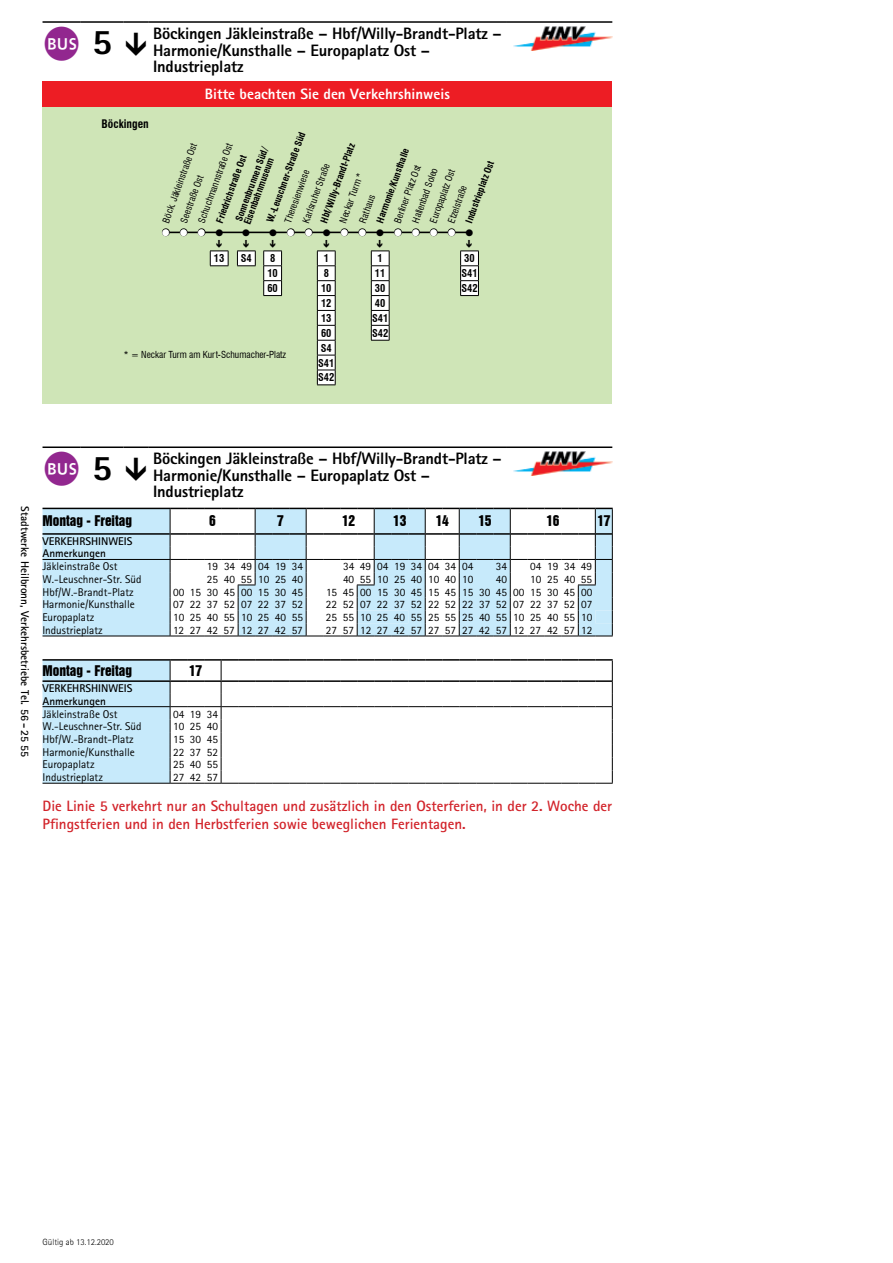
<style>
.page{position:relative;width:893px;height:1263px;background:#fff}
.page>*{position:absolute;margin:0;border:0;box-sizing:border-box;transform-origin:0 0}
.t1{font:800 16.5px/16.5px "AT Rotis Sans Serif";letter-spacing:-.01em;color:#000}
.t2{font:700 15px/18px "AT Rotis Sans Serif";color:#d2232a}
.t3{font:800 15px "AT Rotis Sans Serif";color:#fff}
.t4{font:13.5px "Swiss 921 BT Regular A";color:#000}
.t5{font:700 condensed 11.55px "Swiss 721 BT";color:#000}
.t6{font:11.25px "AT Rotis Sans Serif";color:#000}
.t7{font:700 11.25px/12.1px "AT Rotis Sans Serif";color:#000}
.t8{font:700 condensed 10.5px/14.9px "Swiss 721 BT";color:#000}
.t9{font:condensed 9.45px/17px "Swiss 721 BT";color:#000}
.t10{font:700 condensed 9.45px/17.5px "Swiss 721 BT";color:#000}
.t11{font:300 9px "AT Rotis Sans Serif";color:#000}
.s1{font-family:"amdb 96";font-weight:400;font-size:36px;color:#92278f}
.s2{font-size:36px}
</style>
<div class="page">
<hr style="left:43px;top:21px;width:38px;height:2px;background:#000">
<hr style="left:81px;top:21px;width:42px;height:2px;background:#000">
<hr style="left:123px;top:21px;width:26px;height:2px;background:#000">
<hr style="left:149px;top:21px;width:357px;height:2px;background:#000">
<hr style="left:506px;top:21px;width:106px;height:2px;background:#000">
<img style="left:513px;top:26px;width:99px;height:24px">
<div style="left:43px;top:102px;width:569px;height:302px;background:#cfe5b7"></div>
<hr style="left:166px;top:232px;width:303px;height:1px;background:#000">
<div style="left:43px;top:81px;width:569px;height:25px;background:#ed1d24"></div>
<hr style="left:43px;top:446px;width:38px;height:2px;background:#000">
<hr style="left:81px;top:446px;width:42px;height:2px;background:#000">
<hr style="left:123px;top:446px;width:26px;height:2px;background:#000">
<hr style="left:149px;top:446px;width:357px;height:2px;background:#000">
<hr style="left:506px;top:446px;width:106px;height:2px;background:#000">
<img style="left:513px;top:451px;width:99px;height:24px">
<div style="left:43px;top:509px;width:127px;height:127px;background:#c7eafb"></div>
<hr style="left:43px;top:508px;width:127px;height:1px;background:#000">
<hr style="left:43px;top:533px;width:127px;height:2px;background:#000">
<hr style="left:43px;top:559px;width:127px;height:1px;background:#000">
<hr style="left:43px;top:636px;width:127px;height:1px;background:#000">
<svg style="left:170px;top:508px;width:443px;height:129px"></svg>
<svg style="left:43px;top:659px;width:570px;height:125px"></svg>
<svg style="left:161px;top:228px;width:9px;height:9px"></svg>
<svg style="left:179px;top:228px;width:9px;height:9px"></svg>
<svg style="left:197px;top:228px;width:32px;height:39px"></svg>
<svg style="left:237px;top:231px;width:19px;height:36px"></svg>
<svg style="left:263px;top:228px;width:32px;height:68px"></svg>
<svg style="left:304px;top:228px;width:45px;height:158px"></svg>
<svg style="left:358px;top:228px;width:44px;height:113px"></svg>
<svg style="left:411px;top:228px;width:9px;height:9px"></svg>
<svg style="left:429px;top:228px;width:9px;height:9px"></svg>
<svg style="left:447px;top:228px;width:32px;height:68px"></svg>
<h1 class="t1" style="left:153px;top:25px;width:350px;text-indent:-110px"><span class="s1">B</span> <span class="s2">5</span> Böckingen Jäkleinstraße – Hbf/Willy-Brandt-Platz –<br>Harmonie/Kunsthalle – Europaplatz Ost –<br>Industrieplatz</h1>
<p class="t5" style="left:102px;top:117px;width:49px">Böckingen</p>
<h2 class="t3" style="left:205px;top:85px;width:246px">Bitte beachten Sie den Verkehrshinweis</h2>
<p class="t10" style="left:240px;top:212px;width:97px;line-height:20.7px;text-indent:-9px;rotate:-70deg">Eisenbahnmuseum<br>W.-Leuschner-Straße Süd</p>
<p class="t9" style="left:160px;top:214px;width:79px;text-indent:-6px;rotate:-70deg">Böck. Jäkleinstraße Ost<br>Seestraße Ost</p>
<p class="t9" style="left:193px;top:219px;width:85px;rotate:-70deg">Schuchmannstraße Ost</p>
<p class="t10" style="left:315px;top:219px;width:85px;rotate:-70deg">Hbf/Willy-Brandt-Platz</p>
<p class="t10" style="left:214px;top:212px;width:80px;text-indent:-8px;rotate:-70deg">Friedrichstraße Ost<br>Sonnenbrunnen Süd/</p>
<p class="t10" style="left:371px;top:219px;width:80px;rotate:-70deg">Harmonie/Kunsthalle</p>
<p class="t10" style="left:460px;top:219px;width:67px;rotate:-70deg">Industrieplatz Ost</p>
<p class="t9" style="left:282px;top:214px;width:64px;text-indent:-6px;rotate:-70deg">Theresienwiese<br>Karlsruher Straße</p>
<p class="t9" style="left:389px;top:219px;width:62px;rotate:-70deg">Berliner Platz Ost</p>
<p class="t9" style="left:407px;top:219px;width:59px;rotate:-70deg">Hallenbad Soleo</p>
<p class="t9" style="left:425px;top:219px;width:58px;rotate:-70deg">Europaplatz Ost</p>
<p class="t9" style="left:336px;top:213px;width:47px;line-height:18.6px;text-indent:-7px;rotate:-70deg">Neckar Turm *<br>Rathaus</p>
<p class="t9" style="left:443px;top:220px;width:40px;rotate:-70deg">Etzelstraße</p>
<p class="t8" style="left:214px;top:251px;width:12px">13</p>
<p class="t8" style="left:241px;top:251px;width:13px">S4</p>
<p class="t8" style="left:318px;top:251px;width:18px;text-align:center">1<br>8<br>10<br>12<br>13<br>60<br>S4<br>S41<br>S42</p>
<p class="t8" style="left:372px;top:251px;width:18px;text-align:center">1<br>11<br>30<br>40<br>S41<br>S42</p>
<p class="t8" style="left:461px;top:251px;width:18px">30<br>S41<br>S42</p>
<p class="t8" style="left:267px;top:251px;width:12px">8<br>10<br>60</p>
<p class="t9" style="left:124px;top:346px;width:164px">* = Neckar Turm am Kurt-Schumacher-Platz</p>
<p class="t7" style="left:31px;top:506px;width:252px;rotate:90deg">Stadtwerke Heilbronn, Verkehrsbetriebe Tel. 56 - 25 55</p>
<h1 class="t1" style="left:153px;top:450px;width:350px;text-indent:-110px"><span class="s1">B</span> <span class="s2">5</span> Böckingen Jäkleinstraße – Hbf/Willy-Brandt-Platz –<br>Harmonie/Kunsthalle – Europaplatz Ost –<br>Industrieplatz</h1>
<p class="t4" style="left:43px;top:512px;width:91px">Montag - Freitag</p>
<p class="t4" style="left:209px;top:512px;width:8px">6</p>
<p class="t4" style="left:277px;top:512px;width:8px">7</p>
<p class="t4" style="left:342px;top:512px;width:15px">12</p>
<p class="t4" style="left:393px;top:512px;width:15px">13</p>
<p class="t4" style="left:435px;top:512px;width:15px">14</p>
<p class="t4" style="left:478px;top:512px;width:15px">15</p>
<p class="t4" style="left:546px;top:512px;width:15px">16</p>
<p class="t4" style="left:597px;top:512px;width:15px">17</p>
<p class="t7" style="left:43px;top:535px;width:91px">VERKEHRSHINWEIS<br>Anmerkungen</p>
<p class="t6" style="left:43px;top:560px;width:76px">Jäkleinstraße Ost</p>
<p class="t6" style="left:207px;top:560px;width:98px">19 34 49 04 19 34</p>
<p class="t6" style="left:343px;top:560px;width:132px">34 49 04 19 34 04 34 04</p>
<p class="t6" style="left:496px;top:560px;width:13px">34</p>
<p class="t6" style="left:530px;top:560px;width:64px">04 19 34 49</p>
<p class="t6" style="left:42px;top:572px;width:101px">W.-Leuschner-Str. Süd</p>
<p class="t6" style="left:207px;top:572px;width:98px">25 40 55 10 25 40</p>
<p class="t6" style="left:343px;top:572px;width:132px">40 55 10 25 40 10 40 10</p>
<p class="t6" style="left:496px;top:572px;width:13px">40</p>
<p class="t6" style="left:530px;top:572px;width:64px">10 25 40 55</p>
<p class="t6" style="left:42px;top:585px;width:93px">Hbf/W.-Brandt-Platz</p>
<p class="t6" style="left:173px;top:585px;width:131px">00 15 30 45 00 15 30 45</p>
<p class="t6" style="left:326px;top:585px;width:268px">15 45 00 15 30 45 15 45 15 30 45 00 15 30 45 00</p>
<p class="t6" style="left:42px;top:598px;width:94px">Harmonie/Kunsthalle</p>
<p class="t6" style="left:173px;top:598px;width:131px">07 22 37 52 07 22 37 52</p>
<p class="t6" style="left:326px;top:598px;width:268px">22 52 07 22 37 52 22 52 22 37 52 07 22 37 52 07</p>
<p class="t6" style="left:42px;top:611px;width:54px">Europaplatz</p>
<p class="t6" style="left:173px;top:611px;width:131px">10 25 40 55 10 25 40 55</p>
<p class="t6" style="left:326px;top:611px;width:268px">25 55 10 25 40 55 25 55 25 40 55 10 25 40 55 10</p>
<p class="t6" style="left:42px;top:623px;width:62px">Industrieplatz</p>
<p class="t6" style="left:173px;top:623px;width:131px">12 27 42 57 12 27 42 57</p>
<p class="t6" style="left:326px;top:623px;width:268px">27 57 12 27 42 57 27 57 27 42 57 12 27 42 57 12</p>
<p class="t4" style="left:43px;top:661px;width:91px">Montag - Freitag</p>
<p class="t4" style="left:189px;top:661px;width:15px">17</p>
<p class="t7" style="left:43px;top:682px;width:91px">VERKEHRSHINWEIS<br>Anmerkungen</p>
<p class="t6" style="left:43px;top:707px;width:76px">Jäkleinstraße Ost</p>
<p class="t6" style="left:173px;top:707px;width:46px">04 19 34</p>
<p class="t6" style="left:43px;top:720px;width:101px">W.-Leuschner-Str. Süd</p>
<p class="t6" style="left:173px;top:720px;width:46px">10 25 40</p>
<p class="t6" style="left:43px;top:732px;width:93px">Hbf/W.-Brandt-Platz</p>
<p class="t6" style="left:173px;top:732px;width:46px">15 30 45</p>
<p class="t6" style="left:43px;top:745px;width:94px">Harmonie/Kunsthalle</p>
<p class="t6" style="left:173px;top:745px;width:46px">22 37 52</p>
<p class="t6" style="left:43px;top:758px;width:54px">Europaplatz</p>
<p class="t6" style="left:173px;top:758px;width:46px">25 40 55</p>
<p class="t6" style="left:43px;top:770px;width:62px">Industrieplatz</p>
<p class="t6" style="left:173px;top:770px;width:46px">27 42 57</p>
<h2 class="t2" style="left:43px;top:797px;width:571px">Die Linie 5 verkehrt nur an Schultagen und zusätzlich in den Osterferien, in der 2. Woche der<br>Pfingstferien und in den Herbstferien sowie beweglichen Ferientagen.</h2>
<p class="t11" style="left:43px;top:1237px;width:73px">Gültig ab 13.12.2020</p>
</div>
